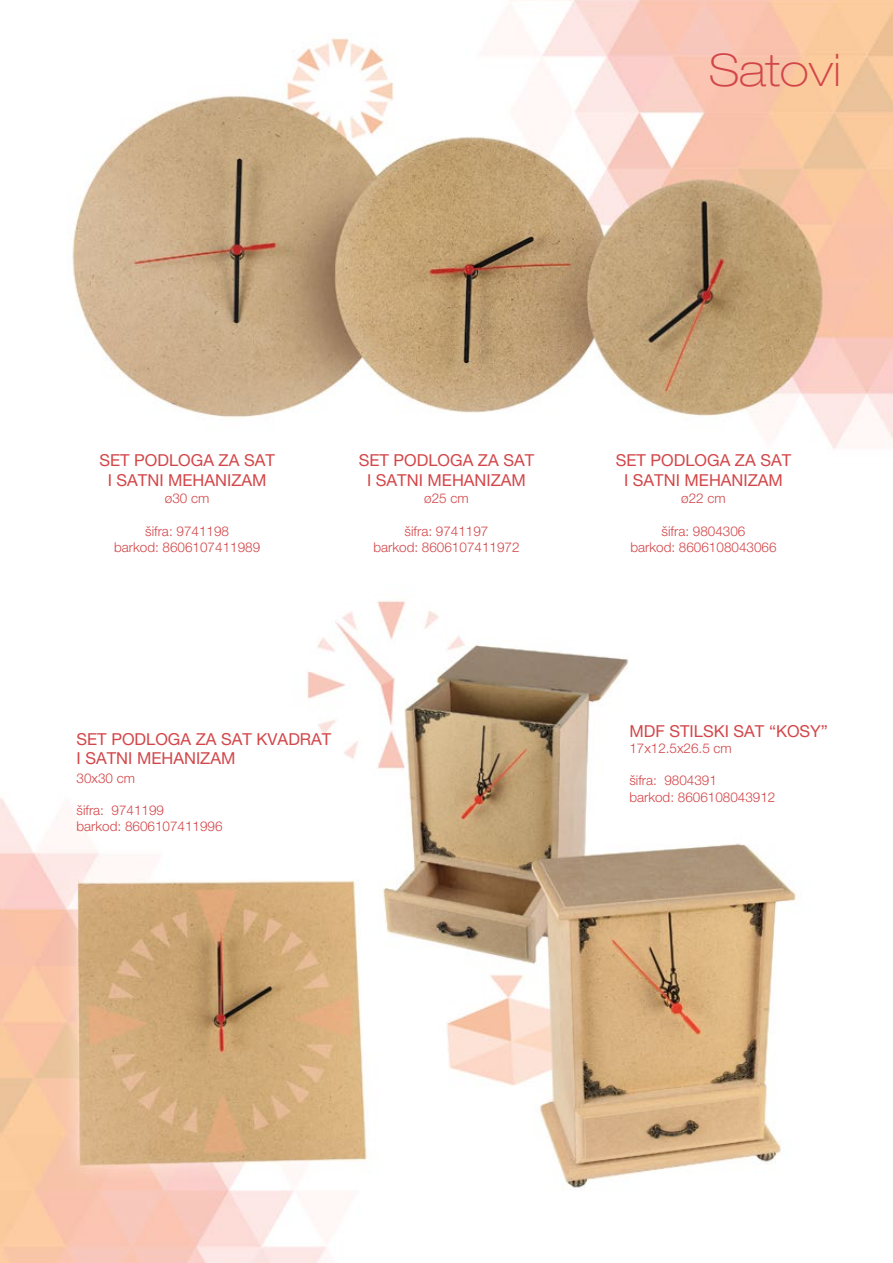
<style>
.page{position:relative;width:893px;height:1263px;background:#fff}
.page>*{position:absolute;margin:0;border:0;box-sizing:border-box;transform-origin:0 0}
.t1{font:100 expanded 45px "Helvetica Neue LT Pro";color:#d24649}
.t2{font:16.5px/19.8px "Helvetica Neue LT Pro";color:#d24649;text-align:center}
.t3{font:300 13.5px/16.2px "Helvetica Neue LT Pro";color:#d24649;text-align:center}
</style>
<div class="page">
<img style="left:0;top:0;width:893px;height:1263px">
<h1 class="t1" style="left:709px;top:43px;width:133px">Satovi</h1>
<p class="t2" style="left:99px;top:450px;width:177px">SET PODLOGA ZA SAT<br>I SATNI MEHANIZAM</p>
<p class="t3" style="left:165px;top:490px;width:46px">ø30 cm</p>
<p class="t3" style="left:114px;top:522px;width:148px">šifra: 9741198<br>barkod: 8606107411989</p>
<p class="t2" style="left:359px;top:450px;width:177px">SET PODLOGA ZA SAT<br>I SATNI MEHANIZAM</p>
<p class="t3" style="left:424px;top:490px;width:46px">ø25 cm</p>
<p class="t3" style="left:373px;top:522px;width:148px">šifra: 9741197<br>barkod: 8606107411972</p>
<p class="t2" style="left:77px;top:729px;width:256px;text-align:left">SET PODLOGA ZA SAT KVADRAT<br>I SATNI MEHANIZAM</p>
<p class="t3" style="left:77px;top:769px;width:60px">30x30 cm</p>
<p class="t3" style="left:77px;top:802px;width:148px;text-align:left">šifra: 9741199<br>barkod: 8606107411996</p>
<p class="t2" style="left:616px;top:450px;width:177px">SET PODLOGA ZA SAT<br>I SATNI MEHANIZAM</p>
<p class="t3" style="left:681px;top:490px;width:46px">ø22 cm</p>
<p class="t3" style="left:630px;top:522px;width:148px">šifra: 9804306<br>barkod: 8606108043066</p>
<p class="t2" style="left:629px;top:721px;width:200px">MDF STILSKI SAT “KOSY”</p>
<p class="t3" style="left:629px;top:740px;width:104px">17x12.5x26.5 cm</p>
<p class="t3" style="left:629px;top:772px;width:148px;text-align:left">šifra: 9804391<br>barkod: 8606108043912</p>
</div>
